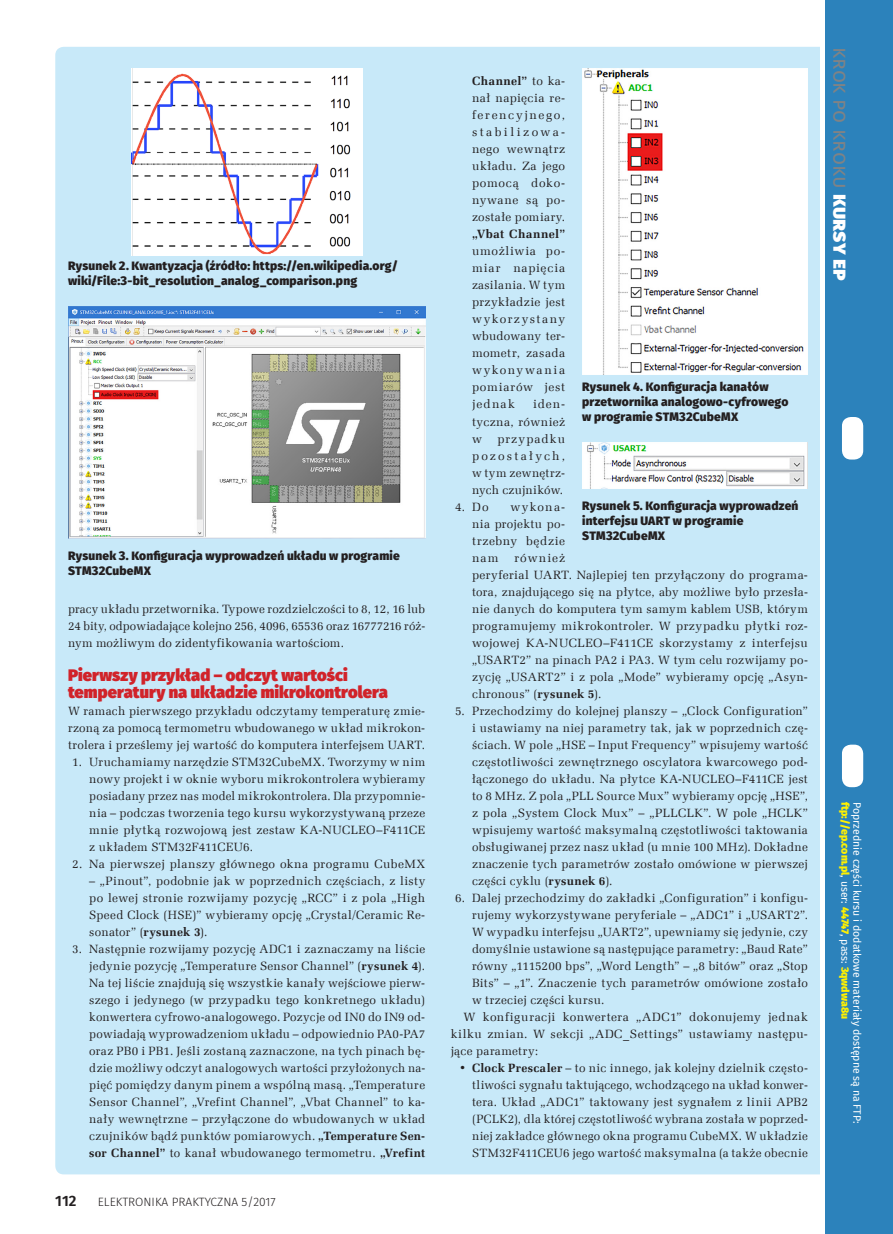
<style>
.page{position:relative;width:893px;height:1234px;background:#fff}
.page>*{position:absolute;margin:0;border:0;box-sizing:border-box;transform-origin:0 0}
.t1{font:21px "Fira Sans";color:#808285}
._3_Srodtytul{font:900 16.5px/17px "Fira Sans";letter-spacing:.005em;color:#d1232a}
.t2{font:600 15px "Fira Sans";color:#231f20}
._1_Body{font:12px/17px "Zapf Ellipt EU";letter-spacing:.025em;color:#231f20;text-align:justify}
._4_Podpis{font:800 12px/15px "Fira Sans";letter-spacing:.015em;color:#231f20}
.t3{font:300 12px "Fira Sans";color:#231f20}
.t4{font:10.5px "Fira Sans";color:#fff}
.t5{font:800 10.5px "Fira Sans";color:#fff101}
.s1{font-weight:700}
.s2{font-weight:800;color:#fff}
.s3{font-weight:400;color:#fff}
</style>
<div class="page">
<div style="left:55px;top:47px;width:832px;height:1127px;background:#c8e9f9;border-radius:9px"></div>
<div style="left:825px;top:0;width:68px;height:1233px;background:#2c82bb"></div>
<div style="left:842px;top:417px;width:21px;height:42px;background:#fff;border-radius:9px"></div>
<div style="left:842px;top:744px;width:21px;height:43px;background:#fff;border-radius:9px"></div>
<hr style="left:821px;top:0;width:4px;height:1233px;background:#fff">
<img style="left:131px;top:68px;width:231px;height:187px">
<img style="left:68px;top:306px;width:357px;height:232px">
<img style="left:582px;top:68px;width:226px;height:306px">
<img style="left:582px;top:442px;width:226px;height:46px">
<p class="_4_Podpis" style="left:68px;top:257px;width:331px">Rysunek 2. Kwantyzacja (źródło: https://en.wikipedia.org/ wiki/File:3-bit_resolution_analog_comparison.png</p>
<p class="_4_Podpis" style="left:68px;top:547px;width:333px">Rysunek 3. Konfiguracja wyprowadzeń układu w programie<br>STM32CubeMX</p>
<p class="_1_Body" style="left:68px;top:600px;width:359px">pracy układu przetwornika. Typowe rozdzielczości to 8, 12, 16 lub 24 bity, odpowiadające kolejno 256, 4096, 65536 oraz 16777216 róż&shy;nym możliwym do zidentyfikowania wartościom.</p>
<p class="_3_Srodtytul" style="left:68px;top:664px;width:321px">Pierwszy przykład – odczyt wartości temperatury na układzie mikrokontrolera</p>
<p class="_1_Body" style="left:68px;top:702px;width:359px">W ramach pierwszego przykładu odczytamy temperaturę zmie&shy;rzoną za pomocą termometru wbudowanego w układ mikrokon&shy;trolera i prześlemy jej wartość do komputera interfejsem UART.</p>
<p class="_1_Body" style="left:89px;top:753px;width:337px;text-indent:-17px">1. Uruchamiamy narzędzie STM32CubeMX. Tworzymy w nim nowy projekt i w oknie wyboru mikrokontrolera wybieramy posiadany przez nas model mikrokontrolera. Dla przypomnie&shy;nia – podczas tworzenia tego kursu wykorzystywaną przeze mnie płytką rozwojową jest zestaw KA-NUCLEO–F411CE z układem STM32F411CEU6.</p>
<p class="_1_Body" style="left:72px;top:855px;width:354px">2. Na pierwszej planszy głównego okna programu CubeMX</p>
<p class="_1_Body" style="left:89px;top:872px;width:337px">– „Pinout”, podobnie jak w poprzednich częściach, z listy po lewej stronie rozwijamy pozycję „RCC” i z pola „High Speed Clock (HSE)” wybieramy opcję „Crystal/Ceramic Re&shy;sonator” (<span class="s1">rysunek 3</span>).</p>
<p class="_1_Body" style="left:89px;top:940px;width:337px;text-indent:-17px">3. Następnie rozwijamy pozycję ADC1 i zaznaczamy na liście jedynie pozycję „Temperature Sensor Channel” (<span class="s1">rysunek 4</span>).<br>Na tej liście znajdują się wszystkie kanały wejściowe pierw&shy;szego i jedynego (w przypadku tego konkretnego układu) konwertera cyfrowo-analogowego. Pozycje od IN0 do IN9 od&shy;powiadają wyprowadzeniom układu – odpowiednio PA0-PA7 oraz PB0 i PB1. Jeśli zostaną zaznaczone, na tych pinach bę&shy;dzie możliwy odczyt analogowych wartości przyłożonych na&shy;pięć pomiędzy danym pinem a wspólną masą. „Temperature Sensor Channel”, „Vrefint Channel”, „Vbat Channel” to ka&shy;nały wewnętrzne – przyłączone do wbudowanych w układ czujników bądź punktów pomiarowych. <span class="s1">„Temperature Sen&shy;sor Channel”</span> to kanał wbudowanego termometru. <span class="s1">„Vrefint</span></p>
<p class="t2" style="left:55px;top:1188px;width:23px">112</p>
<p class="t3" style="left:98px;top:1193px;width:179px">ELEKTRONIKA PRAKTYCZNA 5/2017</p>
<p class="_1_Body" style="left:472px;top:73px;width:95px"><span class="s1">Channel”</span> to ka&shy;nał napięcia re&shy;ferencyjnego, stabilizowa&shy;nego wewnątrz układu. Za jego pomocą doko&shy;nywane są po&shy;zostałe pomiary. <span class="s1">„Vbat Channel” </span>umożliwia po&shy;miar napięcia zasilania. W tym przykładzie jest wykorzystany wbudowany ter&shy;mometr, zasada wykonywania pomiarów jest jednak</p>
<p class="_4_Podpis" style="left:582px;top:377px;width:208px">Rysunek 4. Konfiguracja kanałów przetwornika analogowo-cyfrowego w programie STM32CubeMX</p>
<p class="_1_Body" style="left:472px;top:396px;width:95px;text-indent:61px">iden&shy;tyczna, również w</p>
<p class="_1_Body" style="left:472px;top:430px;width:95px;text-indent:26px">przypadku pozostałych, w tym zewnętrz&shy;nych czujników.</p>
<p class="_1_Body" style="left:455px;top:498px;width:35px">4. Do</p>
<p class="_4_Podpis" style="left:582px;top:497px;width:218px">Rysunek 5. Konfiguracja wyprowadzeń interfejsu UART w programie<br>STM32CubeMX</p>
<p class="_1_Body" style="left:472px;top:498px;width:95px;text-indent:38px">wykona&shy;nia projektu po&shy;trzebny będzie nam</p>
<p class="_1_Body" style="left:472px;top:549px;width:337px;text-align:left;text-indent:43px">również<br>peryferial UART. Najlepiej ten przyłączony do programa&shy;tora, znajdującego się na płytce, aby możliwe było przesła&shy;nie danych do komputera tym samym kablem USB, którym programujemy mikrokontroler. W przypadku płytki roz&shy;wojowej KA-NUCLEO–F411CE skorzystamy z interfejsu „USART2” na pinach PA2 i PA3. W tym celu rozwijamy po&shy;zycję „USART2” i z pola „Mode” wybieramy opcję „Asyn&shy;chronous” (<span class="s1">rysunek 5</span>).</p>
<p class="_1_Body" style="left:472px;top:702px;width:337px;text-indent:-17px">5. Przechodzimy do kolejnej planszy – „Clock Configuration” i ustawiamy na niej parametry tak, jak w poprzednich czę&shy;ściach. W pole „HSE – Input Frequency” wpisujemy wartość częstotliwości zewnętrznego oscylatora kwarcowego pod&shy;łączonego do układu. Na płytce KA-NUCLEO–F411CE jest to 8 MHz. Z pola „PLL Source Mux” wybieramy opcję „HSE”, z pola „System Clock Mux” – „PLLCLK”. W pole „HCLK” wpisujemy wartość maksymalną częstotliwości taktowania obsługiwanej przez nasz układ (u mnie 100 MHz). Dokładne znaczenie tych parametrów zostało omówione w pierwszej części cyklu (<span class="s1">rysunek 6</span>).</p>
<p class="_1_Body" style="left:472px;top:889px;width:337px;text-indent:-17px">6. Dalej przechodzimy do zakładki „Configuration” i konfigu&shy;rujemy wykorzystywane peryferiale – „ADC1” i „USART2”.<br>W wypadku interfejsu „UART2”, upewniamy się jedynie, czy domyślnie ustawione są następujące parametry: „Baud Rate” równy „1115200 bps”, „Word Length” – „8 bitów” oraz „Stop Bits” – „1”. Znaczenie tych parametrów omówione zostało w trzeciej części kursu.</p>
<p class="_1_Body" style="left:451px;top:1008px;width:359px;text-indent:13px">W konfiguracji konwertera „ADC1” dokonujemy jednak kilku zmian. W sekcji „ADC_Settings” ustawiamy następu&shy;jące parametry:</p>
<p class="_1_Body" style="left:472px;top:1059px;width:337px;text-indent:-13px"><span class="s1">• Clock Prescaler</span> – to nic innego, jak kolejny dzielnik często&shy;tliwości sygnału taktującego, wchodzącego na układ konwer&shy;tera. Układ „ADC1” taktowany jest sygnałem z linii APB2 (PCLK2), dla której częstotliwość wybrana została w poprzed&shy;niej zakładce głównego okna programu CubeMX. W układzie STM32F411CEU6 jego wartość maksymalna (a także obecnie</p>
<h1 class="t1" style="left:857px;top:47px;width:235px;rotate:90deg">Krok po kroku <span class="s2">Kursy EP</span></h1>
<p class="t5" style="left:854px;top:801px;width:218px;rotate:90deg">ftp://ep.com.pl<span class="s3">, user:</span> 44747<span class="s3">, pass:</span> 3qwdwa8u</p>
<p class="t4" style="left:865px;top:801px;width:323px;rotate:90deg">Poprzednie części kursu i dodatkowe materiały dostępne są na FTP:</p>
</div>
